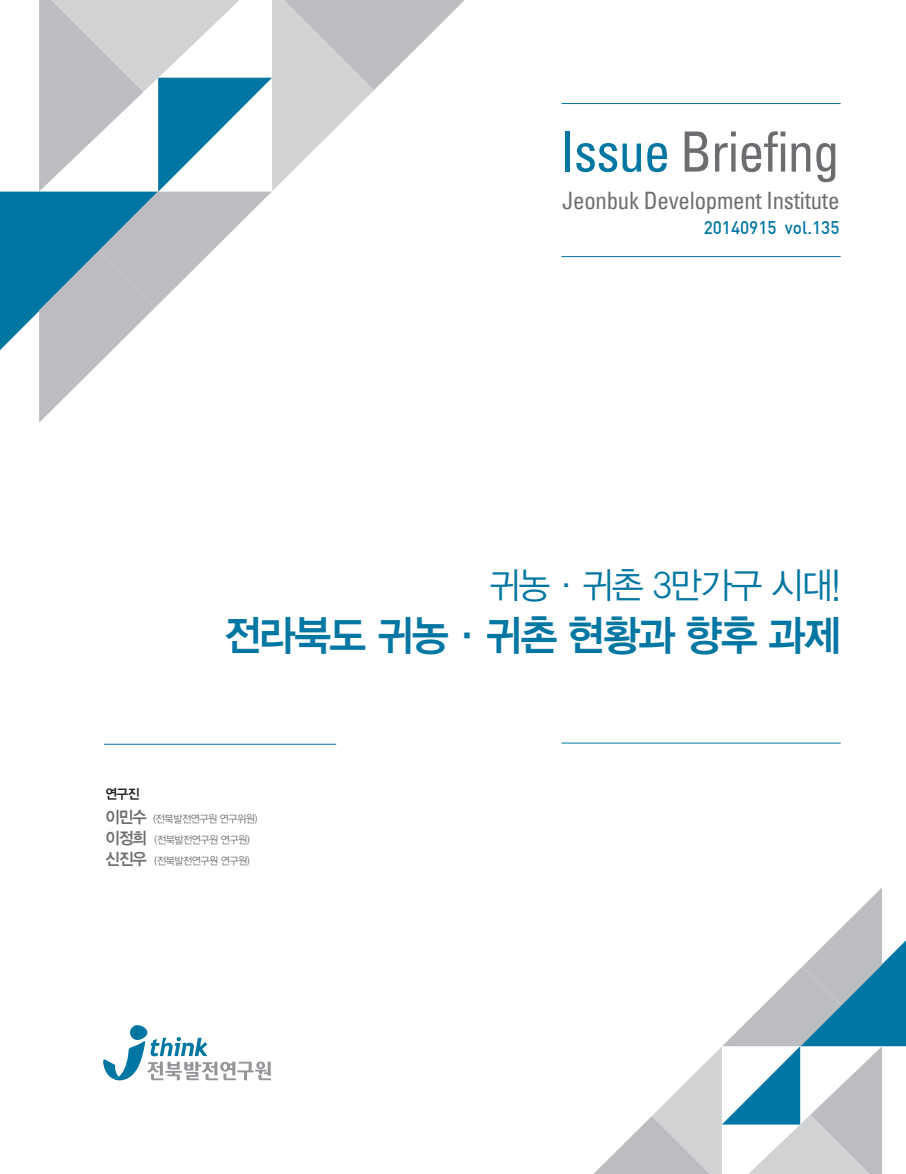
<style>
.page{position:relative;width:906px;height:1174px;background:#fff}
.page>*{position:absolute;margin:0;border:0;box-sizing:border-box;transform-origin:0 0}
.t1{font:55.5px "Univecon";letter-spacing:-.02em;color:#6c6d70;scale:.95 1}
.t2{font:42px "YDIYGO340";letter-spacing:-.04em;color:#0076a3;scale:.95 1}
.t3{font:36px "YDIYGO320";letter-spacing:-.04em;color:#0076a3;scale:.95 1}
.t4{font:24px "Univecon";letter-spacing:-.01em;color:#6c6d70;scale:.95 1}
.t5{font:18px "Dinmed";color:#0076a3;scale:.95 1}
.t6{font:13.5px "YDIYGO340";color:#231f20;scale:.95 1}
.t7{font:10.5px/21px "YDIYGO320";letter-spacing:-.05em;color:#6c6d70;scale:.95 1}
.s1{color:#0076a3}
.s2{font-family:"YDIYGO340";font-size:16.5px}
</style>
<div class="page">
<svg style="left:0;top:191px;width:39px;height:159px;background:#2087ae"></svg>
<svg style="left:39px;top:0;width:426px;height:423px"></svg>
<svg style="left:593px;top:887px;width:313px;height:287px"></svg>
<hr style="left:104px;top:744px;width:232px;height:1px;background:#0076a3">
<hr style="left:561px;top:742px;width:279px;height:1px;background:#0076a3">
<hr style="left:561px;top:103px;width:279px;height:1px;background:#0076a3">
<hr style="left:561px;top:256px;width:279px;height:1px;background:#0076a3">
<div style="left:130px;top:1025px;width:17px;height:15px;background:#0076a3;border-radius:7px"></div>
<svg style="left:104px;top:1037px;width:166px;height:43px"></svg>
<h1 class="t1" style="left:560px;top:117px;width:295px"><span class="s1">Issue</span> Briefing</h1>
<h3 class="t4" style="left:562px;top:185px;width:293px">Jeonbuk Development Institute</h3>
<h3 class="t5" style="left:703px;top:216px;width:144px">20140915 vol.135</h3>
<h3 class="t3" style="left:489px;top:565px;width:371px">귀농·귀촌 3만가구 시대!</h3>
<h2 class="t2" style="left:224px;top:611px;width:650px">전라북도 귀농·귀촌 현황과 향후 과제</h2>
<p class="t6" style="left:105px;top:786px;width:37px">연구진</p>
<p class="t7" style="left:105px;top:808px;width:161px"><span class="s2">이민수</span> (전북발전연구원 연구위원) <span class="s2">이정희</span> (전북발전연구원 연구원) <span class="s2">신진우</span> (전북발전연구원 연구원)</p>
</div>
